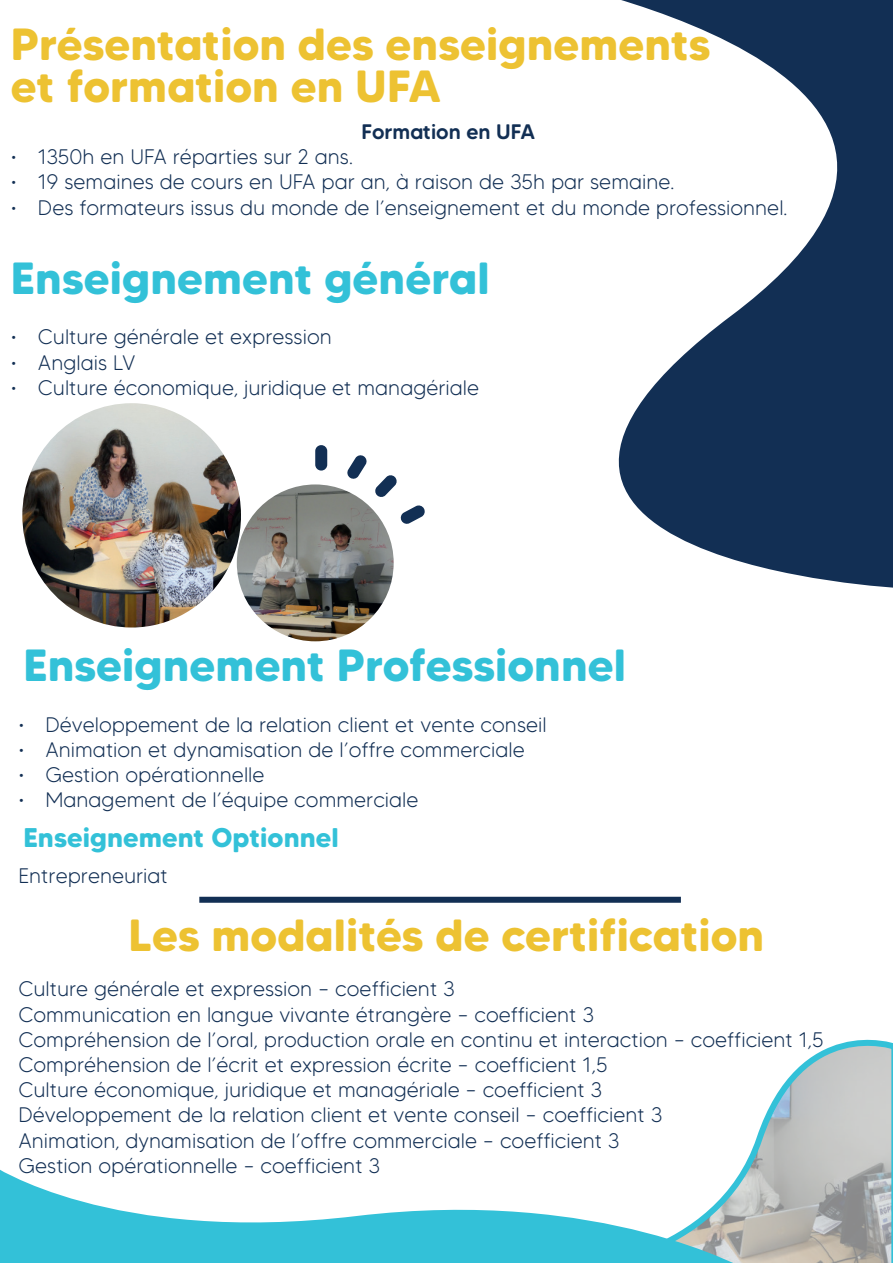
<style>
.page{position:relative;width:893px;height:1263px;background:#fff}
.page>*{position:absolute;margin:0;border:0;box-sizing:border-box;transform-origin:0 0}
.t1{font:700 45px/42px "MADE Tommy Soft";color:#edc232}
.t2{font:700 45px "MADE Tommy Soft";color:#33c1d8}
.t3{font:700 27px "MADE Tommy Soft";color:#33c1d8}
.t4{font:300 21px/25.2px "MADE Tommy Soft";color:#122f54}
.t5{font:500 21px "MADE Tommy Soft";color:#122f54}
</style>
<div class="page">
<svg style="left:618px;top:0;width:275px;height:588px;fill:#122f54"></svg>
<div style="left:199px;top:897px;width:482px;height:6px;background:#122f54"></div>
<svg style="left:744px;top:1039px;width:149px;height:224px;background:#bdc4c4"></svg>
<svg style="left:0;top:1165px;width:749px;height:98px"></svg>
<img style="left:22px;top:403px;width:219px;height:224px">
<img style="left:237px;top:484px;width:157px;height:157px;border-radius:78px">
<div style="left:315px;top:445px;width:12px;height:25px;border:6px solid #122f54;border-radius:3px"></div>
<svg style="left:342px;top:455px;width:83px;height:74px"></svg>
<h1 class="t1" style="left:11px;top:27px;width:701px">Présentation des enseignements et formation en UFA</h1>
<p class="t5" style="left:361px;top:124px;width:175px">Formation en UFA</p>
<p class="t4" style="left:11px;top:144px;width:343px">• 1350h en UFA réparties sur 2 ans.</p>
<p class="t4" style="left:11px;top:169px;width:665px">• 19 semaines de cours en UFA par an, à raison de 35h par semaine.</p>
<p class="t4" style="left:11px;top:194px;width:778px">• Des formateurs issus du monde de l’enseignement et du monde professionnel.</p>
<h1 class="t2" style="left:11px;top:261px;width:480px">Enseignement général</h1>
<p class="t4" style="left:11px;top:324px;width:322px">• Culture générale et expression</p>
<p class="t4" style="left:11px;top:349px;width:126px">• Anglais LV</p>
<p class="t4" style="left:11px;top:374px;width:470px">• Culture économique, juridique et managériale</p>
<h1 class="t2" style="left:23px;top:648px;width:604px">Enseignement Professionnel</h1>
<p class="t4" style="left:18px;top:711px;width:530px">• Développement de la relation client et vente conseil</p>
<p class="t4" style="left:18px;top:737px;width:508px">• Animation et dynamisation de l’offre commerciale</p>
<p class="t4" style="left:18px;top:762px;width:248px">• Gestion opérationnelle</p>
<p class="t4" style="left:18px;top:787px;width:402px">• Management de l’équipe commerciale</p>
<p class="t3" style="left:23px;top:827px;width:317px">Enseignement Optionnel</p>
<p class="t4" style="left:18px;top:863px;width:151px">Entrepreneuriat</p>
<h1 class="t1" style="left:129px;top:918px;width:637px">Les modalités de certification</h1>
<p class="t4" style="left:18px;top:976px;width:807px">Culture générale et expression – coefficient 3<br>Communication en langue vivante étrangère – coefficient 3<br>Compréhension de l’oral, production orale en continu et interaction – coefficient 1,5<br>Compréhension de l’écrit et expression écrite – coefficient 1,5<br>Culture économique, juridique et managériale – coefficient 3<br>Développement de la relation client et vente conseil – coefficient 3<br>Animation, dynamisation de l’offre commerciale – coefficient 3<br>Gestion opérationnelle – coefficient 3</p>
</div>
